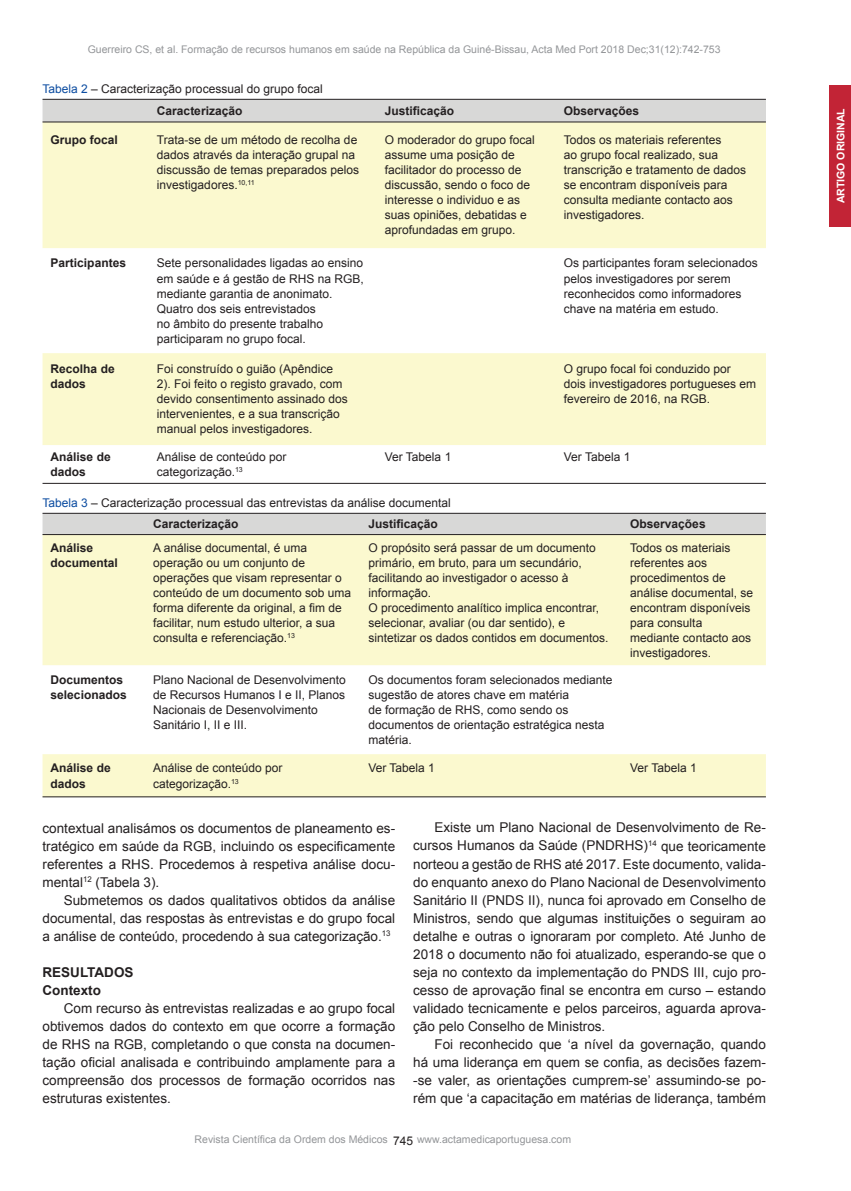
<style>
.page{position:relative;width:851px;height:1191px;background:#fff}
.page>*{position:absolute;margin:0;border:0;box-sizing:border-box;transform-origin:0 0}
.t1{font:13.5px/18px "Arial";color:#231f20;text-align:justify}
.t2{font:700 13.5px/18px "Arial";color:#231f20}
.t3{font:12px/15px "Arial";color:#231f20}
.t4{font:700 12px/15px "Arial";color:#231f20}
.t5{font:10.5px "Arial";color:#939598}
.t6{font:700 10.5px "Arial";color:#fff}
.s1{color:#0d4da1}
.s2{font-weight:700}
</style>
<div class="page">
<div style="left:829px;top:85px;width:22px;height:142px;background:#c22436"></div>
<div style="left:43px;top:100px;width:723px;height:22px;background:#d8d8d7"></div>
<svg style="left:43px;top:123px;width:723px;height:322px;fill:#fbf9cf"></svg>
<div style="left:43px;top:514px;width:723px;height:20px;background:#d8d8d7"></div>
<svg style="left:43px;top:535px;width:723px;height:261px;fill:#fbf9cf"></svg>
<hr style="left:43px;top:99px;width:723px;height:1px;background:#231f20">
<hr style="left:43px;top:122px;width:723px;height:1px;background:#231f20">
<hr style="left:43px;top:483px;width:723px;height:1px;background:#231f20">
<hr style="left:43px;top:513px;width:723px;height:1px;background:#231f20">
<hr style="left:43px;top:534px;width:723px;height:1px;background:#231f20">
<hr style="left:43px;top:796px;width:723px;height:1px;background:#231f20">
<p class="t5" style="left:88px;top:42px;width:634px">Guerreiro CS, et al. Formação de recursos humanos em saúde na República da Guiné-Bissau, Acta Med Port 2018 Dec;31(12):742-753</p>
<p class="t3" style="left:157px;top:78px;width:167px;line-height:21.8px;text-indent:-114px"><span class="s1">Tabela 2</span> – Caracterização processual do grupo focal<br><span class="s2">Caracterização</span></p>
<p class="t4" style="left:385px;top:103px;width:71px">Justificação</p>
<p class="t4" style="left:564px;top:103px;width:77px">Observações</p>
<p class="t4" style="left:51px;top:133px;width:69px">Grupo focal</p>
<p class="t3" style="left:157px;top:133px;width:204px">Trata-se de um método de recolha de dados através da interação grupal na discussão de temas preparados pelos investigadores.<sup>10,11</sup></p>
<p class="t3" style="left:385px;top:133px;width:152px">O moderador do grupo focal assume uma posição de facilitador do processo de discussão, sendo o foco de interesse o individuo e as suas opiniões, debatidas e aprofundadas em grupo.</p>
<p class="t3" style="left:564px;top:133px;width:184px">Todos os materiais referentes<br>ao grupo focal realizado, sua transcrição e tratamento de dados se encontram disponíveis para consulta mediante contacto aos investigadores.</p>
<p class="t4" style="left:51px;top:256px;width:77px">Participantes</p>
<p class="t3" style="left:157px;top:256px;width:208px">Sete personalidades ligadas ao ensino em saúde e á gestão de RHS na RGB, mediante garantia de anonimato.<br>Quatro dos seis entrevistados<br>no âmbito do presente trabalho participaram no grupo focal.</p>
<p class="t3" style="left:564px;top:256px;width:195px">Os participantes foram selecionados pelos investigadores por serem reconhecidos como informadores chave na matéria em estudo.</p>
<p class="t4" style="left:51px;top:362px;width:66px">Recolha de dados</p>
<p class="t3" style="left:157px;top:362px;width:192px">Foi construído o guião (Apêndice 2). Foi feito o registo gravado, com devido consentimento assinado dos intervenientes, e a sua transcrição manual pelos investigadores.</p>
<p class="t3" style="left:564px;top:362px;width:194px">O grupo focal foi conduzido por<br>dois investigadores portugueses em fevereiro de 2016, na RGB.</p>
<p class="t4" style="left:51px;top:449px;width:62px">Análise de dados</p>
<p class="t3" style="left:157px;top:449px;width:131px">Análise de conteúdo por categorização.<sup>13</sup></p>
<p class="t3" style="left:385px;top:449px;width:68px">Ver Tabela 1</p>
<p class="t3" style="left:564px;top:449px;width:68px">Ver Tabela 1</p>
<p class="t3" style="left:153px;top:492px;width:299px;line-height:21px;text-indent:-110px"><span class="s1">Tabela 3</span> – Caracterização processual das entrevistas da análise documental<br><span class="s2">Caracterização</span></p>
<p class="t4" style="left:368px;top:517px;width:71px">Justificação</p>
<p class="t4" style="left:630px;top:517px;width:77px">Observações</p>
<p class="t4" style="left:51px;top:540px;width:69px">Análise documental</p>
<p class="t3" style="left:153px;top:540px;width:200px">A análise documental, é uma operação ou um conjunto de operações que visam representar o conteúdo de um documento sob uma forma diferente da original, a fim de facilitar, num estudo ulterior, a sua consulta e referenciação.<sup>13</sup></p>
<p class="t3" style="left:368px;top:540px;width:242px">O propósito será passar de um documento primário, em bruto, para um secundário, facilitando ao investigador o acesso à informação.<br>O procedimento analítico implica encontrar, selecionar, avaliar (ou dar sentido), e sintetizar os dados contidos em documentos.</p>
<p class="t3" style="left:630px;top:540px;width:124px">Todos os materiais referentes aos procedimentos de análise documental, se encontram disponíveis para consulta mediante contacto aos investigadores.</p>
<p class="t4" style="left:51px;top:672px;width:78px">Documentos selecionados</p>
<p class="t3" style="left:153px;top:672px;width:194px">Plano Nacional de Desenvolvimento de Recursos Humanos I e II, Planos<br>Nacionais de Desenvolvimento<br>Sanitário I, II e III.</p>
<p class="t3" style="left:368px;top:672px;width:246px">Os documentos foram selecionados mediante sugestão de atores chave em matéria<br>de formação de RHS, como sendo os documentos de orientação estratégica nesta matéria.</p>
<p class="t4" style="left:51px;top:761px;width:62px">Análise de dados</p>
<p class="t3" style="left:153px;top:760px;width:131px">Análise de conteúdo por categorização.<sup>13</sup></p>
<p class="t3" style="left:368px;top:760px;width:68px">Ver Tabela 1</p>
<p class="t3" style="left:630px;top:760px;width:68px">Ver Tabela 1</p>
<p class="t1" style="left:43px;top:818px;width:354px">contextual analisámos os documentos de planeamento es&shy;tratégico em saúde da RGB, incluindo os especificamente referentes a RHS. Procedemos à respetiva análise docu&shy;mental<sup>12</sup> (Tabela 3).</p>
<p class="t1" style="left:43px;top:890px;width:354px;text-indent:21px">Submetemos os dados qualitativos obtidos da análise documental, das respostas às entrevistas e do grupo focal a análise de conteúdo, procedendo à sua categorização.<sup>13</sup></p>
<p class="t2" style="left:43px;top:963px;width:92px">RESULTADOS<br>Contexto</p>
<p class="t1" style="left:43px;top:998px;width:354px;text-indent:21px">Com recurso às entrevistas realizadas e ao grupo focal obtivemos dados do contexto em que ocorre a formação de RHS na RGB, completando o que consta na documen&shy;tação oficial analisada e contribuindo amplamente para a compreensão dos processos de formação ocorridos nas estruturas existentes.</p>
<p class="t1" style="left:413px;top:818px;width:354px;text-indent:21px">Existe um Plano Nacional de Desenvolvimento de Re&shy;cursos Humanos da Saúde (PNDRHS)<sup>14</sup> que teoricamente norteou a gestão de RHS até 2017. Este documento, valida&shy;do enquanto anexo do Plano Nacional de Desenvolvimento Sanitário II (PNDS II), nunca foi aprovado em Conselho de Ministros, sendo que algumas instituições o seguiram ao detalhe e outras o ignoraram por completo. Até Junho de 2018 o documento não foi atualizado, esperando-se que o seja no contexto da implementação do PNDS III, cujo pro&shy;cesso de aprovação final se encontra em curso – estando validado tecnicamente e pelos parceiros, aguarda aprova&shy;ção pelo Conselho de Ministros.</p>
<p class="t1" style="left:413px;top:1034px;width:354px;text-indent:21px">Foi reconhecido que ‘a nível da governação, quando há uma liderança em quem se confia, as decisões fazem--se valer, as orientações cumprem-se’ assumindo-se po&shy;rém que ‘a capacitação em matérias de liderança, também</p>
<p class="t5" style="left:195px;top:1132px;width:195px">Revista Científica da Ordem dos Médicos</p>
<p class="t5" style="left:417px;top:1132px;width:156px">www.actamedicaportuguesa.com</p>
<p class="t3" style="left:393px;top:1133px;width:22px">745</p>
<p class="t6" style="left:833px;top:203px;width:97px;rotate:-90deg">ARTIGO ORIGINAL</p>
</div>
